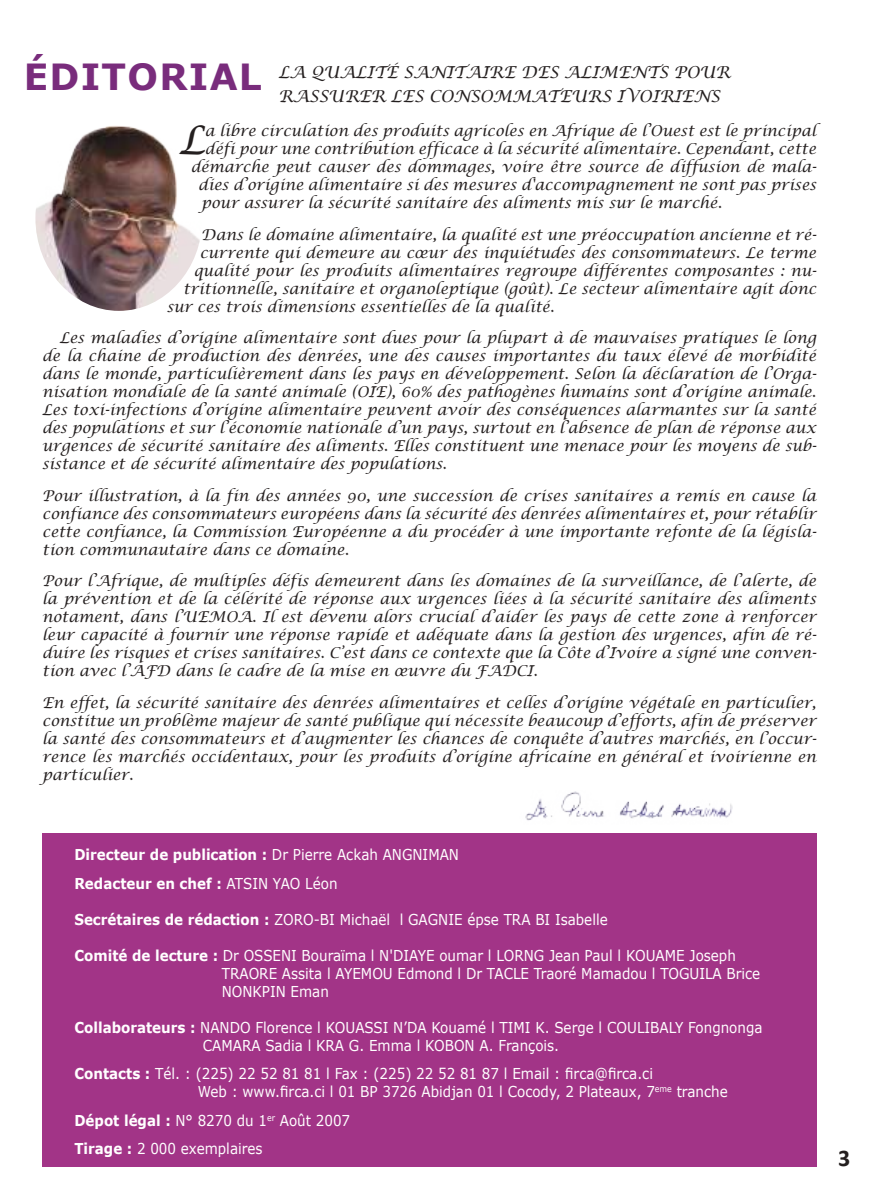
<style>
.page{position:relative;width:893px;height:1191px;background:#fff}
.page>*{position:absolute;margin:0;border:0;box-sizing:border-box;transform-origin:0 0}
.t1{font:italic 39.3px "Lucida Calligraphy";color:#241f1f}
.t2{font:700 36px "Verdana";letter-spacing:.035em;color:#792c7c}
.t3{font:700 24px "Calibri";color:#241f1f}
.t4{font:italic 16.5px/24px "Lucida Calligraphy";color:#241f1f}
.t5{font:italic 15px/18px "Lucida Calligraphy";color:#241f1f;text-align:justify}
.t6{font:15px/18px "Verdana";color:#fff;scale:.9 1}
.t7{font:700 15px/28.5px "Verdana";color:#fff;scale:.9 1}
.s1{font-weight:400}
.s2{font-weight:700}
</style>
<div class="page">
<div style="left:42px;top:833px;width:774px;height:333px;background:#a23487"></div>
<img style="left:525px;top:791px;width:207px;height:30px">
<img style="left:35px;top:126px;width:165px;height:185px">
<h2 class="t2" style="left:24px;top:52px;width:240px">ÉDITORIAL</h2>
<p class="t4" style="left:279px;top:61px;width:453px">LA QUALITÉ SANITAIRE DES ALIMENTS POUR<br>RASSURER LES CONSOMMATEURS IVOIRIENS</p>
<h1 class="t1" style="left:179px;top:116px;width:28px">L</h1>
<p class="t5" style="left:205px;top:122px;width:613px">a libre circulation des produits agricoles en Afrique de l’Ouest est le principal</p>
<p class="t5" style="left:205px;top:140px;width:613px">défi pour une contribution efficace à la sécurité alimentaire. Cependant, cette</p>
<p class="t5" style="left:191px;top:158px;width:627px">démarche peut causer des dommages, voire être source de diffusion de mala-</p>
<p class="t5" style="left:198px;top:176px;width:619px">dies d’origine alimentaire si des mesures d'accompagnement ne sont pas prises</p>
<p class="t5" style="left:201px;top:194px;width:522px">pour assurer la sécurité sanitaire des aliments mis sur le marché.</p>
<p class="t5" style="left:201px;top:226px;width:617px">Dans le domaine alimentaire, la qualité est une préoccupation ancienne et ré-</p>
<p class="t5" style="left:200px;top:244px;width:618px">currente qui demeure au cœur des inquiétudes des consommateurs. Le terme</p>
<p class="t5" style="left:194px;top:262px;width:624px">qualité pour les produits alimentaires regroupe différentes composantes : nu-</p>
<p class="t5" style="left:183px;top:280px;width:634px">tritionnelle, sanitaire et organoleptique (goût). Le secteur alimentaire agit donc</p>
<p class="t5" style="left:167px;top:298px;width:389px">sur ces trois dimensions essentielles de la qualité.</p>
<p class="t5" style="left:42px;top:329px;width:776px;text-indent:17px">Les maladies d’origine alimentaire sont dues pour la plupart à de mauvaises pratiques le long de la chaine de production des denrées, une des causes importantes du taux élevé de morbidité dans le monde, particulièrement dans les pays en développement. Selon la déclaration de l’Orga&shy;nisation mondiale de la santé animale (OIE), 60% des pathogènes humains sont d’origine animale.<br>Les toxi-infections d’origine alimentaire peuvent avoir des conséquences alarmantes sur la santé des populations et sur l’économie nationale d’un pays, surtout en l’absence de plan de réponse aux urgences de sécurité sanitaire des aliments. Elles constituent une menace pour les moyens de sub&shy;sistance et de sécurité alimentaire des populations.</p>
<p class="t5" style="left:42px;top:487px;width:776px">Pour illustration, à la fin des années 90, une succession de crises sanitaires a remis en cause la confiance des consommateurs européens dans la sécurité des denrées alimentaires et, pour rétablir cette confiance, la Commission Européenne a du procéder à une importante refonte de la législa&shy;tion communautaire dans ce domaine.</p>
<p class="t5" style="left:42px;top:572px;width:776px">Pour l’Afrique, de multiples défis demeurent dans les domaines de la surveillance, de l’alerte, de la prévention et de la célérité de réponse aux urgences liées à la sécurité sanitaire des aliments notament, dans l’UEMOA. Il est devenu alors crucial d’aider les pays de cette zone à renforcer leur capacité à fournir une réponse rapide et adéquate dans la gestion des urgences, afin de ré&shy;duire les risques et crises sanitaires. C’est dans ce contexte que la Côte d’Ivoire a signé une conven&shy;tion avec l’AFD dans le cadre de la mise en œuvre du FADCI.</p>
<p class="t5" style="left:42px;top:694px;width:776px">En effet, la sécurité sanitaire des denrées alimentaires et celles d’origine végétale en particulier, constitue un problème majeur de santé publique qui nécessite beaucoup d’efforts, afin de préserver la santé des consommateurs et d’augmenter les chances de conquête d’autres marchés, en l’occur&shy;rence les marchés occidentaux, pour les produits d’origine africaine en général et ivoirienne en particulier.</p>
<p class="t7" style="left:74px;top:840px;width:429px">Directeur de publication : <span class="s1">Dr Pierre Ackah ANGNIMAN<br></span>Redacteur en chef : <span class="s1">ATSIN YAO Léon</span></p>
<p class="t6" style="left:74px;top:910px;width:594px"><span class="s2">Secrétaires de rédaction :</span> ZORO-BI Michaël l GAGNIE épse TRA BI Isabelle</p>
<p class="t6" style="left:222px;top:946px;width:600px;text-indent:-147px"><span class="s2">Comité de lecture :</span> Dr OSSENI Bouraïma l N'DIAYE oumar l LORNG Jean Paul l KOUAME Joseph<br>TRAORE Assita l AYEMOU Edmond l Dr TACLE Traoré Mamadou l TOGUILA Brice<br>NONKPIN Eman</p>
<p class="t6" style="left:203px;top:1018px;width:623px;text-indent:-128px"><span class="s2">Collaborateurs :</span> NANDO Florence l KOUASSI N’DA Kouamé l TIMI K. Serge l COULIBALY Fongnonga<br>CAMARA Sadia l KRA G. Emma l KOBON A. François.</p>
<p class="t6" style="left:198px;top:1064px;width:590px;text-indent:-124px"><span class="s2">Contacts :</span> Tél. : (225) 22 52 81 81 l Fax : (225) 22 52 81 87 l Email : firca@firca.ci<br>Web : www.firca.ci l 01 BP 3726 Abidjan 01 l Cocody, 2 Plateaux, 7<sup>eme</sup> tranche</p>
<p class="t6" style="left:74px;top:1106px;width:308px;line-height:28.5px"><span class="s2">Dépot légal :</span> N° 8270 du 1<sup>er</sup> Août 2007<br><span class="s2">Tirage :</span> 2 000 exemplaires</p>
<h3 class="t3" style="left:838px;top:1141px;width:14px">3</h3>
</div>
